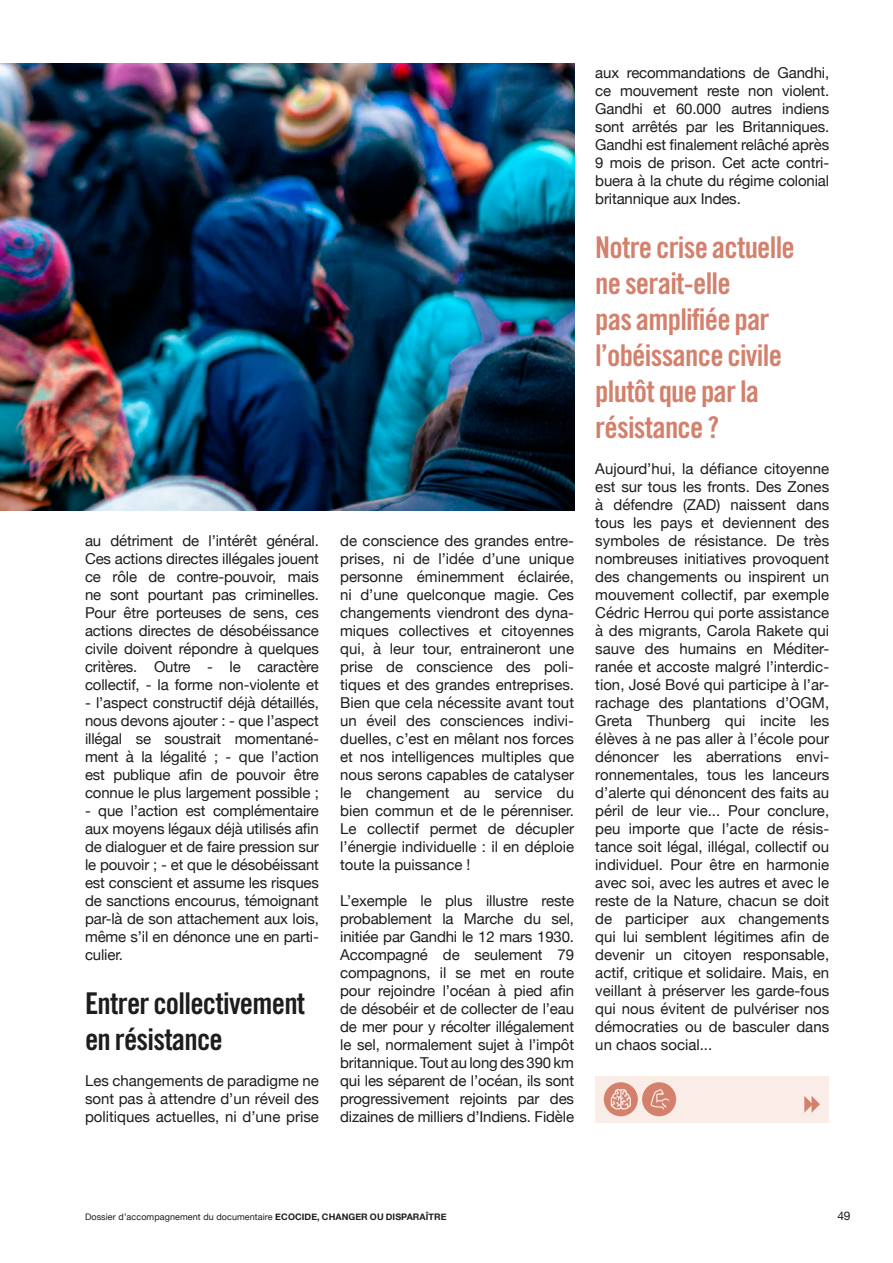
<style>
.page{position:relative;width:893px;height:1263px;background:#fff}
.page>*{position:absolute;margin:0;border:0;box-sizing:border-box;transform-origin:0 0}
.QUESTION__en_guise_d{font:30px/36px "Trade Gothic LT Std Bd Cn 20";letter-spacing:-.025em;color:#d3806c}
.QUESTION__en_guise_d-2{font:30px/36px "Trade Gothic LT Std Bd Cn 20";letter-spacing:-.025em;color:#1d1d1b}
.BODYCOPY{font:15px/18px "Helvetica Neue";letter-spacing:-.01em;color:#1d1d1b;text-align:justify}
.t1{font:12px "Helvetica Neue";color:#1d1d1b}
.t2{font:9px "Helvetica Neue";letter-spacing:.01em;color:#1d1d1b}
.s1{font-weight:700}
</style>
<div class="page">
<div style="left:595px;top:1076px;width:234px;height:47px;background:#faede8"></div>
<svg style="left:804px;top:1096px;width:16px;height:17px"></svg>
<div style="left:604px;top:1082px;width:34px;height:34px;background:#d3806c;border-radius:50%"></div>
<svg style="left:611px;top:1089px;width:20px;height:20px"></svg>
<div style="left:642px;top:1082px;width:34px;height:34px;background:#d3806c;border-radius:50%"></div>
<svg style="left:650px;top:1089px;width:19px;height:20px"></svg>
<img style="left:0;top:64px;width:574px;height:446px">
<p class="BODYCOPY" style="left:85px;top:532px;width:235px">au détriment de l’intérêt général.<br>Ces actions directes illégales jouent ce rôle de contre-pouvoir, mais ne sont pourtant pas criminelles.<br>Pour être porteuses de sens, ces actions directes de désobéissance civile doivent répondre à quelques critères. Outre - le caractère collectif, - la forme non-violente et</p>
<p class="BODYCOPY" style="left:85px;top:694px;width:235px">- l’aspect constructif déjà détaillés, nous devons ajouter : - que l’aspect illégal se soustrait momentané&shy;ment à la légalité ; - que l’action est publique afin de pouvoir être connue le plus largement possible ;</p>
<p class="BODYCOPY" style="left:85px;top:802px;width:235px">- que l’action est complémentaire aux moyens légaux déjà utilisés afin de dialoguer et de faire pression sur le pouvoir ; - et que le désobéissant est conscient et assume les risques de sanctions encourus, témoignant par-là de son attachement aux lois, même s’il en dénonce une en parti&shy;culier.</p>
<p class="QUESTION__en_guise_d-2" style="left:85px;top:985px;width:222px">Entrer collectivement en résistance</p>
<p class="BODYCOPY" style="left:85px;top:1072px;width:235px">Les changements de paradigme ne sont pas à attendre d’un réveil des politiques actuelles, ni d’une prise</p>
<p class="BODYCOPY" style="left:340px;top:532px;width:235px">de conscience des grandes entre&shy;prises, ni de l’idée d’une unique personne éminemment éclairée, ni d’une quelconque magie. Ces changements viendront des dyna&shy;miques collectives et citoyennes qui, à leur tour, entraineront une prise de conscience des poli&shy;tiques et des grandes entreprises.<br>Bien que cela nécessite avant tout un éveil des consciences indivi&shy;duelles, c’est en mêlant nos forces et nos intelligences multiples que nous serons capables de catalyser le changement au service du bien commun et de le pérenniser.<br>Le collectif permet de décupler l’énergie individuelle : il en déploie toute la puissance !</p>
<p class="BODYCOPY" style="left:340px;top:892px;width:235px">L’exemple le plus illustre reste probablement la Marche du sel, initiée par Gandhi le 12 mars 1930.<br>Accompagné de seulement 79 compagnons, il se met en route pour rejoindre l’océan à pied afin de désobéir et de collecter de l’eau de mer pour y récolter illégalement le sel, normalement sujet à l’impôt britannique. Tout au long des 390 km qui les séparent de l’océan, ils sont progressivement rejoints par des dizaines de milliers d’Indiens. Fidèle</p>
<p class="BODYCOPY" style="left:595px;top:65px;width:235px">aux recommandations de Gandhi, ce mouvement reste non violent.<br>Gandhi et 60.000 autres indiens sont arrêtés par les Britanniques.<br>Gandhi est finalement relâché après 9 mois de prison. Cet acte contri&shy;buera à la chute du régime colonial britannique aux Indes.</p>
<p class="QUESTION__en_guise_d" style="left:595px;top:229px;width:201px">Notre crise actuelle ne serait-elle<br>pas amplifiée par l’obéissance civile plutôt que par la résistance ?</p>
<p class="BODYCOPY" style="left:595px;top:461px;width:235px">Aujourd’hui, la défiance citoyenne est sur tous les fronts. Des Zones à défendre (ZAD) naissent dans tous les pays et deviennent des symboles de résistance. De très nombreuses initiatives provoquent des changements ou inspirent un mouvement collectif, par exemple Cédric Herrou qui porte assistance à des migrants, Carola Rakete qui sauve des humains en Méditer&shy;ranée et accoste malgré l’interdic&shy;tion, José Bové qui participe à l’ar&shy;rachage des plantations d’OGM, Greta Thunberg qui incite les élèves à ne pas aller à l’école pour dénoncer les aberrations envi&shy;ronnementales, tous les lanceurs d’alerte qui dénoncent des faits au péril de leur vie... Pour conclure, peu importe que l’acte de résis&shy;tance soit légal, illégal, collectif ou individuel. Pour être en harmonie avec soi, avec les autres et avec le reste de la Nature, chacun se doit de participer aux changements qui lui semblent légitimes afin de devenir un citoyen responsable, actif, critique et solidaire. Mais, en veillant à préserver les garde-fous qui nous évitent de pulvériser nos démocraties ou de basculer dans un chaos social...</p>
<p class="t2" style="left:85px;top:1211px;width:363px">Dossier d’accompagnement du documentaire <span class="s1">ECOCIDE, CHANGER OU DISPARAÎTRE</span></p>
<p class="t1" style="left:837px;top:1207px;width:14px">49</p>
</div>
